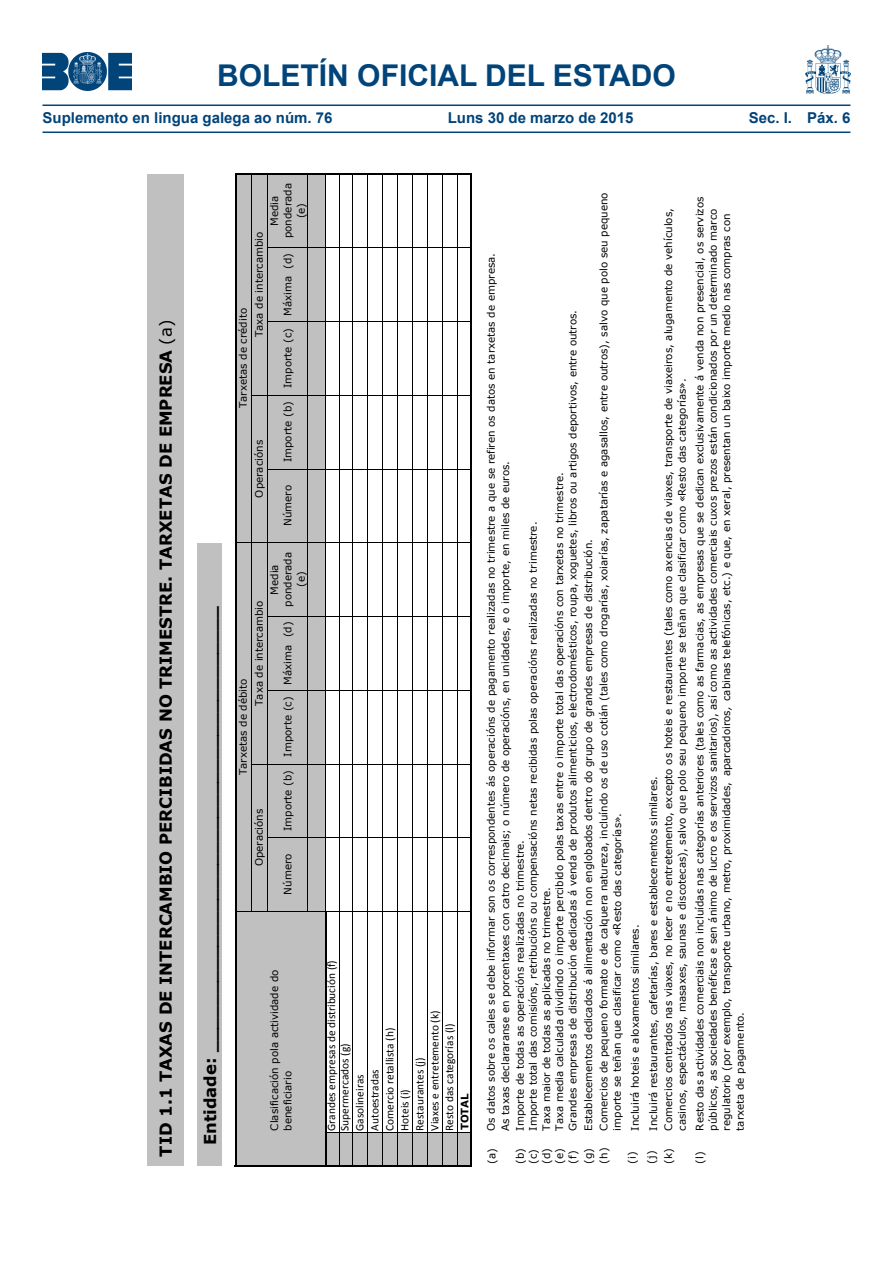
<style>
.page{position:relative;width:893px;height:1263px;background:#fff}
.page>*{position:absolute;margin:0;border:0;box-sizing:border-box;transform-origin:0 0}
.t1{font:700 30px "Arial";color:#00447a}
.t2{font:700 16.5px "Verdana";color:#000}
.t3{font:700 15px "Arial";color:#00447a}
.t4{font:11.4px/15px "Calibri 2";color:#000}
.t5{font:10.35px/13.4px "Verdana";color:#000}
.t6{font:700 10.35px "Verdana";color:#000}
.s1{font-weight:400}
.s2{font-size:10.2px}
.s3{font-style:italic}
</style>
<div class="page">
<img style="left:43px;top:53px;width:89px;height:37px">
<img style="left:805px;top:46px;width:45px;height:47px">
<hr style="left:43px;top:104px;width:807px;height:2px;background:#00447a">
<hr style="left:43px;top:132px;width:807px;height:1px;background:#00447a">
<div style="left:147px;top:174px;width:38px;height:992px;background:#c0c0c0"></div>
<div style="left:184px;top:174px;width:14px;height:995px;background:#fff"></div>
<div style="left:198px;top:543px;width:24px;height:623px;background:#c0c0c0"></div>
<div style="left:236px;top:174px;width:90px;height:992px;background:#c0c0c0"></div>
<div style="left:326px;top:1133px;width:145px;height:33px;background:#c0c0c0"></div>
<hr style="left:325px;top:911px;width:2px;height:254px;background:#000">
<hr style="left:237px;top:911px;width:88px;height:1px;background:#000">
<hr style="left:268px;top:837px;width:58px;height:1px;background:#000">
<hr style="left:252px;top:763px;width:74px;height:1px;background:#000">
<hr style="left:268px;top:690px;width:58px;height:1px;background:#000">
<hr style="left:268px;top:616px;width:58px;height:1px;background:#000">
<hr style="left:237px;top:542px;width:89px;height:1px;background:#000">
<hr style="left:268px;top:469px;width:58px;height:1px;background:#000">
<hr style="left:252px;top:395px;width:74px;height:1px;background:#000">
<hr style="left:268px;top:321px;width:58px;height:1px;background:#000">
<hr style="left:268px;top:247px;width:58px;height:1px;background:#000">
<hr style="left:339px;top:1132px;width:1px;height:33px;background:#000">
<hr style="left:339px;top:912px;width:1px;height:220px;background:#000">
<hr style="left:352px;top:1132px;width:1px;height:33px;background:#000">
<hr style="left:352px;top:912px;width:1px;height:220px;background:#000">
<hr style="left:367px;top:1132px;width:1px;height:33px;background:#000">
<hr style="left:367px;top:912px;width:1px;height:220px;background:#000">
<hr style="left:382px;top:1132px;width:1px;height:33px;background:#000">
<hr style="left:382px;top:912px;width:1px;height:220px;background:#000">
<hr style="left:397px;top:1132px;width:1px;height:33px;background:#000">
<hr style="left:397px;top:912px;width:1px;height:220px;background:#000">
<hr style="left:412px;top:1132px;width:1px;height:33px;background:#000">
<hr style="left:412px;top:912px;width:1px;height:220px;background:#000">
<hr style="left:427px;top:1132px;width:1px;height:33px;background:#000">
<hr style="left:427px;top:912px;width:1px;height:220px;background:#000">
<hr style="left:442px;top:1132px;width:1px;height:33px;background:#000">
<hr style="left:442px;top:912px;width:1px;height:220px;background:#000">
<hr style="left:326px;top:838px;width:131px;height:1px;background:#000">
<hr style="left:326px;top:764px;width:131px;height:1px;background:#000">
<hr style="left:326px;top:690px;width:131px;height:1px;background:#000">
<hr style="left:326px;top:616px;width:131px;height:1px;background:#000">
<hr style="left:326px;top:543px;width:131px;height:1px;background:#000">
<hr style="left:326px;top:469px;width:131px;height:1px;background:#000">
<hr style="left:326px;top:395px;width:131px;height:1px;background:#000">
<hr style="left:326px;top:322px;width:131px;height:1px;background:#000">
<hr style="left:326px;top:248px;width:131px;height:1px;background:#000">
<hr style="left:235px;top:1165px;width:237px;height:2px;background:#000">
<hr style="left:327px;top:911px;width:143px;height:1px;background:#000">
<hr style="left:237px;top:173px;width:235px;height:2px;background:#000">
<svg style="left:458px;top:764px;width:12px;height:1px"></svg>
<svg style="left:458px;top:395px;width:12px;height:1px"></svg>
<svg style="left:458px;top:690px;width:12px;height:1px"></svg>
<svg style="left:458px;top:616px;width:12px;height:1px"></svg>
<svg style="left:458px;top:469px;width:12px;height:1px"></svg>
<hr style="left:327px;top:1132px;width:143px;height:1px;background:#000">
<hr style="left:235px;top:173px;width:2px;height:992px;background:#000">
<hr style="left:251px;top:175px;width:1px;height:736px;background:#000">
<hr style="left:267px;top:175px;width:1px;height:736px;background:#000">
<hr style="left:307px;top:175px;width:1px;height:736px;background:#000">
<hr style="left:325px;top:175px;width:1px;height:736px;background:#000">
<hr style="left:339px;top:175px;width:1px;height:736px;background:#000">
<hr style="left:352px;top:175px;width:1px;height:736px;background:#000">
<hr style="left:367px;top:175px;width:1px;height:736px;background:#000">
<hr style="left:382px;top:175px;width:1px;height:736px;background:#000">
<hr style="left:397px;top:175px;width:1px;height:736px;background:#000">
<hr style="left:412px;top:175px;width:1px;height:736px;background:#000">
<hr style="left:427px;top:175px;width:1px;height:736px;background:#000">
<hr style="left:442px;top:175px;width:1px;height:736px;background:#000">
<hr style="left:457px;top:175px;width:1px;height:990px;background:#000">
<hr style="left:470px;top:173px;width:2px;height:992px;background:#000">
<h1 class="t1" style="left:217px;top:55px;width:460px">BOLETÍN OFICIAL DEL ESTADO</h1>
<h3 class="t3" style="left:43px;top:108px;width:292px">Suplemento en lingua galega ao núm. 76</h3>
<h3 class="t3" style="left:448px;top:108px;width:187px">Luns 30 de marzo de 2015</h3>
<h3 class="t3" style="left:749px;top:108px;width:103px">Sec. I. Páx. 6</h3>
<p class="t2" style="left:154px;top:1157px;width:838px;rotate:-90deg">TID 1.1 TAXAS DE INTERCAMBIO PERCIBIDAS NO TRIMESTRE. TARXETAS DE EMPRESA <span class="s1">(a)</span></p>
<p class="t2" style="left:198px;top:1145px;width:540px;rotate:-90deg">Entidade: ______________________________________</p>
<p class="t5" style="left:268px;top:238px;width:56px;text-align:center;rotate:-90deg">Media ponderada (e)</p>
<p class="t5" style="left:252px;top:337px;width:107px;rotate:-90deg">Taxa de intercambio</p>
<p class="t5" style="left:281px;top:388px;width:136px;rotate:-90deg">Importe (c) Máxima (d)</p>
<p class="t5" style="left:236px;top:408px;width:101px;rotate:-90deg">Tarxetas de crédito</p>
<p class="t5" style="left:281px;top:462px;width:62px;rotate:-90deg">Importe (b)</p>
<p class="t5" style="left:252px;top:497px;width:59px;rotate:-90deg">Operacións</p>
<p class="t5" style="left:281px;top:526px;width:42px;rotate:-90deg">Número</p>
<p class="t5" style="left:268px;top:607px;width:56px;text-align:center;rotate:-90deg">Media ponderada (e)</p>
<p class="t5" style="left:252px;top:706px;width:107px;rotate:-90deg">Taxa de intercambio</p>
<p class="t5" style="left:281px;top:757px;width:136px;rotate:-90deg">Importe (c) Máxima (d)</p>
<p class="t5" style="left:236px;top:775px;width:98px;rotate:-90deg">Tarxetas de débito</p>
<p class="t5" style="left:281px;top:831px;width:62px;rotate:-90deg">Importe (b)</p>
<p class="t5" style="left:252px;top:866px;width:59px;rotate:-90deg">Operacións</p>
<p class="t5" style="left:281px;top:895px;width:42px;rotate:-90deg">Número</p>
<p class="t5" style="left:268px;top:1130px;width:162px;rotate:-90deg">Clasificación pola actividade do beneficiario</p>
<p class="t4" style="left:324px;top:1131px;width:172px;line-height:13.2px;rotate:-90deg">Grandes empresas de distribución (f)<br>Supermercados (g)</p>
<p class="t4" style="left:352px;top:1131px;width:122px;rotate:-90deg">Gasolineiras<br>Autoestradas<br>Comercio retallista (h)<br>Hoteis (i)<br>Restaurantes (j)<br>Viaxes e entretemento (k)<br>Resto das categorías (l)</p>
<p class="t6" style="left:457px;top:1130px;width:39px;rotate:-90deg">TOTAL</p>
<p class="t5" style="left:597px;top:1130px;width:940px;rotate:-90deg">Comercios de pequeno formato e de calquera natureza, incluíndo os de uso cotián (tales como drogarías, xoiarías, zapatarías e agasallos, entre outros), salvo que polo seu pequeno importe se teñan que clasificar como «Re<span class="s2">sto das categorías»</span>.</p>
<p class="t5" style="left:662px;top:1130px;width:924px;rotate:-90deg">Comercios centrados nas viaxes, no lecer e no entretemento, excepto os hoteis e restaurantes (tales como axencias de viaxes, transporte de viaxeiros, alugamento de vehículos, casinos, espectáculos, masaxes, saunas e discotecas), salvo que polo seu pequeno importe se teñan que clasificar como «Resto das categorías».</p>
<p class="t5" style="left:693px;top:1130px;width:935px;rotate:-90deg">Resto das actividades comerciais non incluídas nas categorías anteriores (tales como as farmacias, as empresas que se dedican exclusivamente á venda non presencial, os servizos públicos, as sociedades benéficas e sen ánimo de lucro e os servizos sanitarios), así como as actividades comerciais cuxos prezos están condicionados por un determinado marco regulatorio (por exemplo, transporte urbano, metro, proximidades, aparcadoiros<span class="s3">,</span> cabinas telefónicas, etc.) e que, en xeral, presentan un baixo importe medio nas compras con</p>
<p class="t5" style="left:484px;top:1130px;width:879px;line-height:14.2px;rotate:-90deg">Os datos sobre os cales se debe informar son os correspondentes ás operacións de pagamento realizadas no trimestre a que se refiren os datos en tarxetas de empresa.<br>As taxas declararanse en porcentaxes con catro decimais; o número de operacións, en unidades, e o importe, en miles de euros.</p>
<p class="t5" style="left:566px;top:1130px;width:822px;rotate:-90deg">Grandes empresas de distribución dedicadas á venda de produtos alimenticios, electrodomésticos, roupa, xoguetes, libros ou artigos deportivos, entre outros.</p>
<p class="t5" style="left:513px;top:1163px;width:693px;rotate:-90deg">(b) Importe de todas as operacións realizadas no trimestre.<br>(c) Importe total das comisións, retribucións ou compensacións netas recibidas polas operacións realizadas no trimestre.<br>(d) Taxa maior de todas as aplicadas no trimestre.<br>(e) Taxa media calculada dividindo o importe percibido polas taxas entre o importe total das operacións con tarxetas no trimestre. (f)</p>
<p class="t5" style="left:580px;top:1163px;width:626px;line-height:15.6px;rotate:-90deg">(g) Establecementos dedicados á alimentación non englobados dentro do grupo de grandes empresas de distribución. (h)</p>
<p class="t5" style="left:626px;top:1163px;width:389px;line-height:18.3px;rotate:-90deg">(i) Incluirá hoteis e aloxamentos similares.<br>(j) Incluirá restaurantes, cafetarías, bares e establecementos similares.</p>
<p class="t5" style="left:733px;top:1130px;width:120px;rotate:-90deg">tarxeta de pagamento.</p>
<p class="t5" style="left:485px;top:1163px;width:17px;rotate:-90deg">(a)</p>
<p class="t5" style="left:662px;top:1163px;width:17px;rotate:-90deg">(k)</p>
<p class="t5" style="left:693px;top:1163px;width:14px;rotate:-90deg">(l)</p>
</div>
